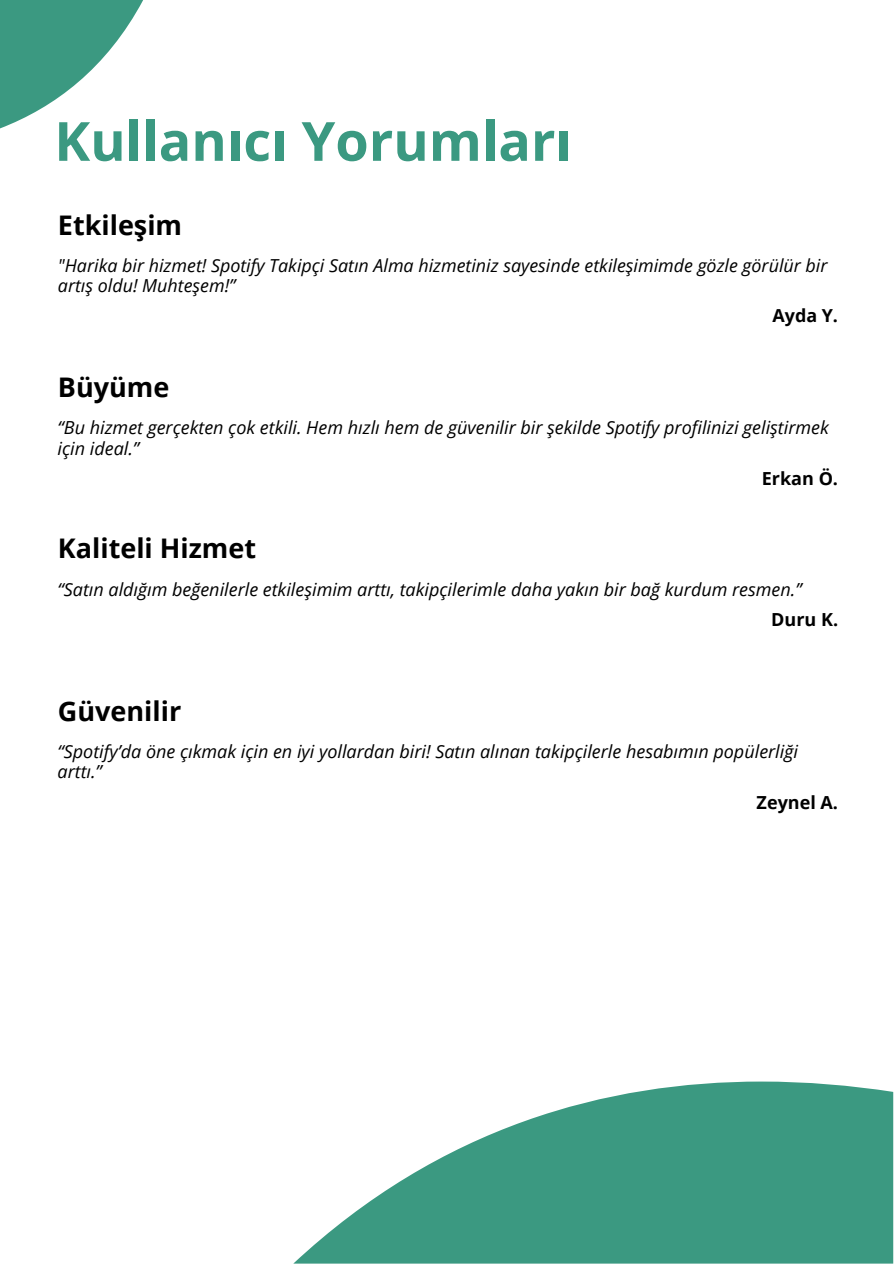
<style>
.page{position:relative;width:894px;height:1264px;background:#fff}
.page>*{position:absolute;margin:0;border:0;box-sizing:border-box;transform-origin:0 0}
.t1{font:700 54px "Open Sans";color:#3b9981}
.t2{font:700 27px "Open Sans";color:#000}
.t3{font:italic 18px/20.2px "Open Sans";color:#000}
.t4{font:700 18px "Open Sans";color:#000}
.t5{font:italic 17.85px/20.1px "Open Sans";color:#000}
.t6{font:700 17.85px "Open Sans";color:#000}
</style>
<div class="page">
<svg style="left:294px;top:1081px;width:599px;height:182px;fill:#3b9981"></svg>
<svg style="left:0;top:0;width:143px;height:128px"></svg>
<h1 class="t1" style="left:54px;top:103px;width:519px">Kullanıcı Yorumları</h1>
<h2 class="t2" style="left:58px;top:206px;width:126px">Etkileşim</h2>
<p class="t5" style="left:58px;top:255px;width:771px">"Harika bir hizmet! Spotify Takipçi Satın Alma hizmetiniz sayesinde etkileşimimde gözle görülür bir artış oldu! Muhteşem!”</p>
<p class="t6" style="left:772px;top:303px;width:67px">Ayda Y.</p>
<h2 class="t2" style="left:58px;top:368px;width:113px">Büyüme</h2>
<p class="t3" style="left:58px;top:417px;width:772px">“Bu hizmet gerçekten çok etkili. Hem hızlı hem de güvenilir bir şekilde Spotify profilinizi geliştirmek için ideal.”</p>
<p class="t4" style="left:761px;top:465px;width:78px">Erkan Ö.</p>
<h2 class="t2" style="left:58px;top:529px;width:199px">Kaliteli Hizmet</h2>
<p class="t3" style="left:58px;top:579px;width:745px">“Satın aldığım beğenilerle etkileşimim arttı, takipçilerimle daha yakın bir bağ kurdum resmen.”</p>
<p class="t4" style="left:771px;top:607px;width:68px">Duru K.</p>
<h2 class="t2" style="left:58px;top:691px;width:125px">Güvenilir</h2>
<p class="t3" style="left:58px;top:741px;width:741px">“Spotify’da öne çıkmak için en iyi yollardan biri! Satın alınan takipçilerle hesabımın popülerliği arttı.”</p>
<p class="t4" style="left:756px;top:789px;width:83px">Zeynel A.</p>
</div>
